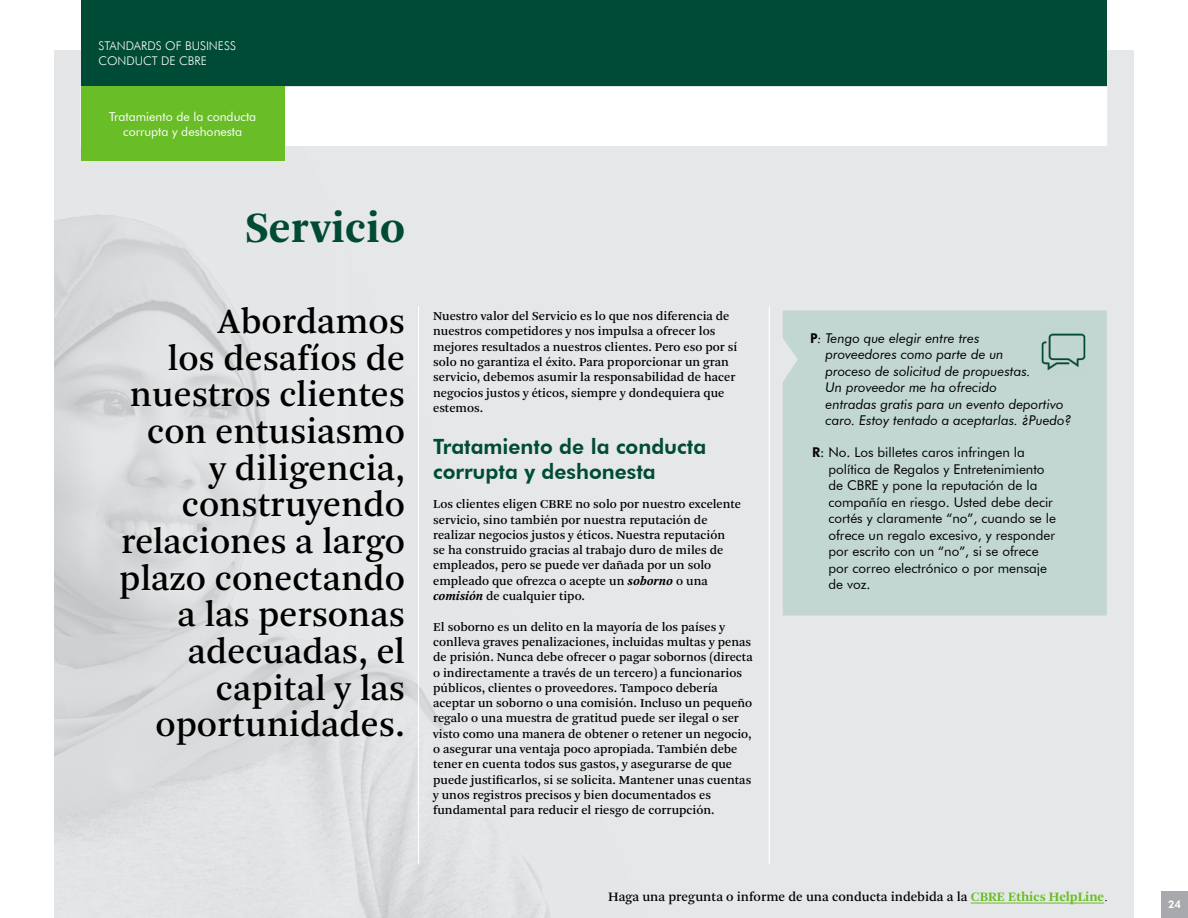
<style>
.page{position:relative;width:1188px;height:918px;background:#fff}
.page>*{position:absolute;margin:0;border:0;box-sizing:border-box;transform-origin:0 0}
.t1{font:700 45px "Arnhem Pro";color:#004b35}
.t2{font:36.75px/36.8px "Arnhem Pro";color:#000;text-align:right}
.t3{font:800 21px/25.2px "Futura BT";color:#004b35}
.t4{font:13.5px/16.5px "Futura BT";color:#000}
.t5{font:italic 13.5px/16.5px "Futura BT";color:#000}
.t6{font:13.5px "Arnhem Pro";color:#000}
.t7{font:12.75px/15.3px "Arnhem Pro";color:#000}
.t8{font:12.3px/14.9px "Futura BT";color:#fff;text-align:center}
.t9{font:300 12px/15px "Futura BT";color:#fff}
.t10{font:800 10.5px "Futura BT";color:#fff}
.s1{font-weight:700;font-style:italic}
.s2{font-weight:800;font-style:normal}
.s3{font-weight:800}
.s4{font-weight:700;color:#69be28}
.s5{font-family:"Futura BT";font-weight:300}
</style>
<div class="page">
<img style="left:54px;top:50px;width:1080px;height:868px">
<div style="left:1161px;top:891px;width:27px;height:27px;background:#a7a9ac"></div>
<hr style="left:418px;top:306px;width:1px;height:558px;background:#fff">
<hr style="left:769px;top:306px;width:1px;height:558px;background:#fff">
<div style="left:81px;top:0;width:1026px;height:87px;background:#004b35"></div>
<div style="left:81px;top:87px;width:1026px;height:59px;background:#fff"></div>
<hr style="left:971px;top:903px;width:133px;height:1px;background:#69be28">
<div style="left:81px;top:87px;width:203px;height:74px;background:#69be28"></div>
<div style="left:783px;top:311px;width:324px;height:305px;background:#c2d7d1"></div>
<img style="left:1039px;top:328px;width:48px;height:48px">
<p class="t9" style="left:99px;top:38px;width:139px">STANDARDS OF BUSINESS<br>CONDUCT DE CBRE</p>
<p class="t8" style="left:109px;top:109px;width:149px">Tratamiento de la conducta corrupta y deshonesta</p>
<h1 class="t1" style="left:245px;top:199px;width:161px">Servicio</h1>
<h2 class="t2" style="left:119px;top:303px;width:287px">Abordamos<br>los desafíos de nuestros clientes con entusiasmo<br>y diligencia, construyendo relaciones a largo plazo conectando a las personas adecuadas, el capital y las oportunidades.</h2>
<p class="t7" style="left:433px;top:309px;width:306px">Nuestro valor del Servicio es lo que nos diferencia de nuestros competidores y nos impulsa a ofrecer los mejores resultados a nuestros clientes. Pero eso por sí solo no garantiza el éxito. Para proporcionar un gran servicio, debemos asumir la responsabilidad de hacer negocios justos y éticos, siempre y dondequiera que estemos.</p>
<h3 class="t3" style="left:433px;top:434px;width:275px">Tratamiento de la conducta corrupta y deshonesta</h3>
<p class="t7" style="left:433px;top:497px;width:309px">Los clientes eligen CBRE no solo por nuestro excelente servicio, sino también por nuestra reputación de realizar negocios justos y éticos. Nuestra reputación<br>se ha construido gracias al trabajo duro de miles de empleados, pero se puede ver dañada por un solo empleado que ofrezca o acepte un <span class="s1">soborno</span> o una <span class="s1">comisión</span> de cualquier tipo.</p>
<p class="t7" style="left:433px;top:619px;width:321px">El soborno es un delito en la mayoría de los países y conlleva graves penalizaciones, incluidas multas y penas de prisión. Nunca debe ofrecer o pagar sobornos (directa o indirectamente a través de un tercero) a funcionarios públicos, clientes o proveedores. Tampoco debería aceptar un soborno o una comisión. Incluso un pequeño regalo o una muestra de gratitud puede ser ilegal o ser visto como una manera de obtener o retener un negocio, o asegurar una ventaja poco apropiada. También debe tener en cuenta todos sus gastos, y asegurarse de que puede justificarlos, si se solicita. Mantener unas cuentas y unos registros precisos y bien documentados es fundamental para reducir el riesgo de corrupción.</p>
<p class="t5" style="left:826px;top:330px;width:247px;text-indent:-16px"><span class="s2">P</span>: Tengo que elegir entre tres<br>proveedores como parte de un<br>proceso de solicitud de propuestas.<br>Un proveedor me ha ofrecido<br>entradas gratis para un evento deportivo caro. Estoy tentado a aceptarlas. ¿Puedo?</p>
<p class="t4" style="left:828px;top:444px;width:229px;text-indent:-16px"><span class="s3">R</span>: No. Los billetes caros infringen la política de Regalos y Entretenimiento de CBRE y pone la reputación de la compañía en riesgo. Usted debe decir cortés y claramente “no”, cuando se le ofrece un regalo excesivo, y responder por escrito con un “no”, si se ofrece por correo electrónico o por mensaje de voz.</p>
<p class="t6" style="left:608px;top:888px;width:501px">Haga una pregunta o informe de una conducta indebida a la <span class="s4">CBRE Ethics HelpLine</span><span class="s5">.</span></p>
<p class="t10" style="left:1168px;top:898px;width:14px">24</p>
</div>
